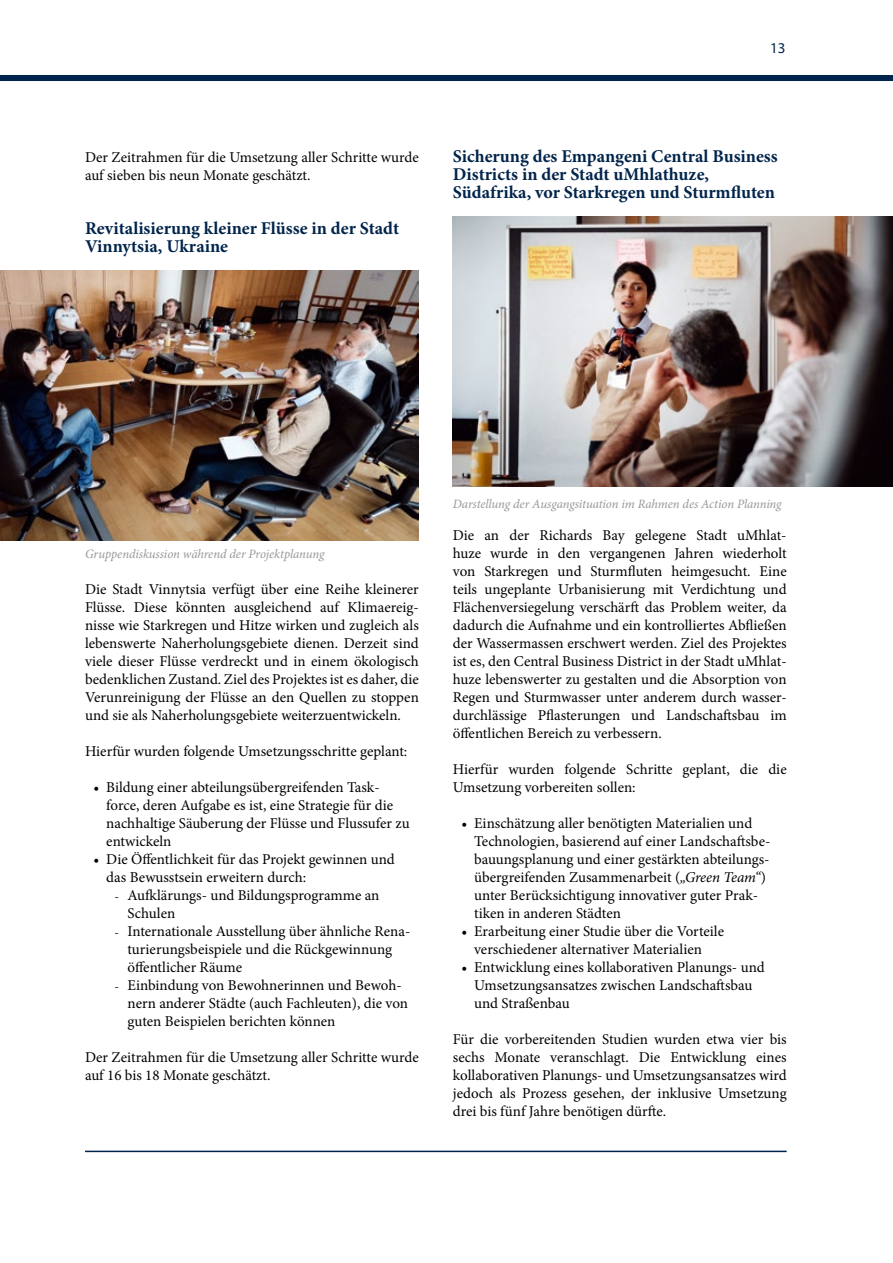
<style>
.page{position:relative;width:893px;height:1263px;background:#fff}
.page>*{position:absolute;margin:0;border:0;box-sizing:border-box;transform-origin:0 0}
.t1{font:700 18px/18px "Minion Pro";color:#00244b}
.Fließtext{font:15px/18px "Minion Pro";color:#000}
.fließtext-margintop{font:15px/18px "Minion Pro";color:#000}
.t2{font:15px "Myriad Pro";color:#00244b}
.t3{font:italic 12.75px "Minion Pro";letter-spacing:-.01em;color:#98989c}
.s1{font-style:italic}
</style>
<div class="page">
<hr style="left:85px;top:1151px;width:702px;height:1px;background:#00244b">
<div style="left:0;top:75px;width:893px;height:6px;background:#00244b"></div>
<img style="left:0;top:270px;width:419px;height:270px">
<img style="left:453px;top:216px;width:440px;height:270px">
<p class="t2" style="left:770px;top:38px;width:17px">13</p>
<p class="fließtext-margintop" style="left:85px;top:148px;width:335px">Der Zeitrahmen für die Umsetzung aller Schritte wurde auf sieben bis neun Monate geschätzt.</p>
<h2 class="t1" style="left:85px;top:219px;width:316px">Revitalisierung kleiner Flüsse in der Stadt<br>Vinnytsia, Ukraine</h2>
<h2 class="t1" style="left:453px;top:147px;width:326px">Sicherung des Empangeni Central Business<br>Districts in der Stadt uMhlathuze,<br>Südafrika, vor Starkregen und Sturmfluten</h2>
<p class="t3" style="left:85px;top:545px;width:241px">Gruppendiskussion während der Projektplanung</p>
<p class="Fließtext" style="left:85px;top:580px;width:335px;text-align:justify">Die Stadt Vinnytsia verfügt über eine Reihe kleinerer Flüsse. Diese könnten ausgleichend auf Klimaereig&shy;nisse wie Starkregen und Hitze wirken und zugleich als lebenswerte Naherholungsgebiete dienen. Derzeit sind viele dieser Flüsse verdreckt und in einem ökologisch bedenklichen Zustand. Ziel des Projektes ist es daher, die Verunreinigung der Flüsse an den Quellen zu stoppen und sie als Naherholungsgebiete weiterzuentwickeln.</p>
<p class="Fließtext" style="left:85px;top:742px;width:324px">Hierfür wurden folgende Umsetzungsschritte geplant:</p>
<p class="Fließtext" style="left:106px;top:778px;width:305px;text-indent:-13px">• Bildung einer abteilungsübergreifenden Task&shy;force, deren Aufgabe es ist, eine Strategie für die nachhaltige Säuberung der Flüsse und Flussufer zu entwickeln</p>
<p class="Fließtext" style="left:106px;top:850px;width:290px;text-indent:-13px">• Die Öffentlichkeit für das Projekt gewinnen und das Bewusstsein erweitern durch:</p>
<p class="Fließtext" style="left:128px;top:886px;width:253px">Aufklärungs- und Bildungsprogramme an<br>Schulen</p>
<p class="Fließtext" style="left:128px;top:922px;width:284px">Internationale Ausstellung über ähnliche Rena&shy;turierungsbeispiele und die Rückgewinnung öffentlicher Räume</p>
<p class="Fließtext" style="left:128px;top:976px;width:282px">Einbindung von Bewohnerinnen und Bewoh&shy;nern anderer Städte (auch Fachleuten), die von guten Beispielen berichten können</p>
<p class="fließtext-margintop" style="left:85px;top:1048px;width:335px">Der Zeitrahmen für die Umsetzung aller Schritte wurde auf 16 bis 18 Monate geschätzt.</p>
<p class="t3" style="left:453px;top:495px;width:330px">Darstellung der Ausgangsituation im Rahmen des Action Planning</p>
<p class="Fließtext" style="left:453px;top:526px;width:335px;text-align:justify">Die an der Richards Bay gelegene Stadt uMhlat&shy;huze wurde in den vergangenen Jahren wiederholt von Starkregen und Sturmfluten heimgesucht. Eine teils ungeplante Urbanisierung mit Verdichtung und Flächenversiegelung verschärft das Problem weiter, da dadurch die Aufnahme und ein kontrolliertes Abfließen der Wassermassen erschwert werden. Ziel des Projektes ist es, den Central Business District in der Stadt uMhlat&shy;huze lebenswerter zu gestalten und die Absorption von Regen und Sturmwasser unter anderem durch wasser&shy;durchlässige Pflasterungen und Landschaftsbau im öffentlichen Bereich zu verbessern.</p>
<p class="Fließtext" style="left:453px;top:760px;width:335px">Hierfür wurden folgende Schritte geplant, die die<br>Umsetzung vorbereiten sollen:</p>
<p class="Fließtext" style="left:474px;top:814px;width:298px;text-indent:-13px">• Einschätzung aller benötigten Materialien und Technologien, basierend auf einer Landschaftsbe&shy;bauungsplanung und einer gestärkten abteilungs&shy;übergreifenden Zusammenarbeit (<span class="s1">„Green Team“</span>) unter Berücksichtigung innovativer guter Prak&shy;tiken in anderen Städten</p>
<p class="Fließtext" style="left:474px;top:922px;width:251px;text-indent:-13px">• Erarbeitung einer Studie über die Vorteile verschiedener alternativer Materialien</p>
<p class="Fließtext" style="left:474px;top:958px;width:292px;text-indent:-13px">• Entwicklung eines kollaborativen Planungs- und<br>Umsetzungsansatzes zwischen Landschaftsbau und Straßenbau</p>
<p class="fließtext-margintop" style="left:453px;top:1030px;width:335px;text-align:justify">Für die vorbereitenden Studien wurden etwa vier bis sechs Monate veranschlagt. Die Entwicklung eines kollaborativen Planungs- und Umsetzungsansatzes wird jedoch als Prozess gesehen, der inklusive Umsetzung drei bis fünf Jahre benötigen dürfte.</p>
</div>
